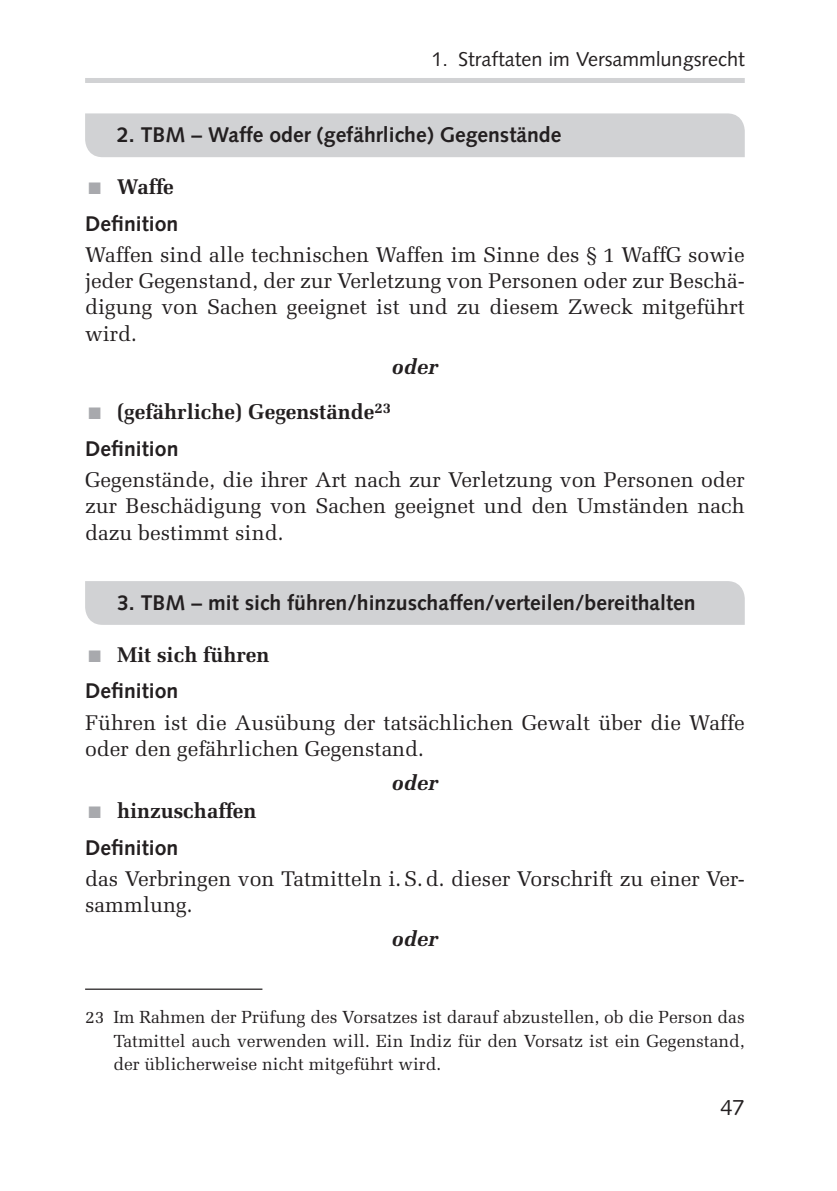
<style>
.page{position:relative;width:837px;height:1191px;background:#fff}
.page>*{position:absolute;margin:0;border:0;box-sizing:border-box;transform-origin:0 0}
.t1{font:22px "Syntax LT Pro";color:#231f20}
.t2{font:21.25px/26.2px "Melior LT Pro";color:#231f20;text-align:justify}
.t3{font:700 21.25px "Syntax LT Pro";color:#231f20}
.t4{font:700 21.25px "Melior LT Pro";color:#231f20}
.t5{font:italic 700 21.25px "Melior LT Pro";color:#231f20}
.t6{font:20px "Syntax LT Pro";color:#231f20}
.t7{font:17.5px/23.8px "Melior LT Pro";color:#231f20;text-align:justify}
.s1{color:#a8a9ad}
</style>
<div class="page">
<div style="left:85px;top:78px;width:659px;height:5px;background:#d1d2d4"></div>
<div style="left:85px;top:113px;width:659px;height:44px;background:#d1d2d4"></div>
<div style="left:85px;top:581px;width:659px;height:44px;background:#d1d2d4"></div>
<hr style="left:85px;top:988px;width:177px;height:1px;background:#231f20">
<p class="t6" style="left:431px;top:47px;width:315px">1. Straftaten im Versammlungsrecht</p>
<p class="t3" style="left:117px;top:122px;width:445px">2. TBM – Waffe oder (gefährliche) Gegenstände</p>
<p class="t4" style="left:89px;top:174px;width:87px"><span class="s1">■</span> Waffe</p>
<p class="t3" style="left:85px;top:211px;width:95px">Definition</p>
<p class="t2" style="left:85px;top:241px;width:661px">Waffen sind alle technischen Waffen im Sinne des § 1 WaffG sowie jeder Gegenstand, der zur Verletzung von Personen oder zur Beschä&shy;digung von Sachen geeignet ist und zu diesem Zweck mitgeführt wird.</p>
<p class="t5" style="left:392px;top:354px;width:48px">oder</p>
<p class="t4" style="left:89px;top:399px;width:304px"><span class="s1">■</span> (gefährliche) Gegenstände<sup>23</sup></p>
<p class="t3" style="left:85px;top:436px;width:95px">Definition</p>
<p class="t2" style="left:85px;top:466px;width:661px">Gegenstände, die ihrer Art nach zur Verletzung von Personen oder zur Beschädigung von Sachen geeignet und den Umständen nach dazu bestimmt sind.</p>
<p class="t3" style="left:117px;top:589px;width:580px">3. TBM – mit sich führen/hinzuschaffen/verteilen/bereithalten</p>
<p class="t4" style="left:89px;top:641px;width:182px"><span class="s1">■</span> Mit sich führen</p>
<p class="t3" style="left:85px;top:678px;width:95px">Definition</p>
<p class="t2" style="left:85px;top:709px;width:661px">Führen ist die Ausübung der tatsächlichen Gewalt über die Waffe oder den gefährlichen Gegenstand.</p>
<p class="t5" style="left:392px;top:769px;width:48px">oder</p>
<p class="t4" style="left:89px;top:798px;width:169px"><span class="s1">■</span> hinzuschaffen</p>
<p class="t3" style="left:85px;top:834px;width:95px">Definition</p>
<p class="t2" style="left:85px;top:865px;width:661px">das Verbringen von Tatmitteln i.S.d. dieser Vorschrift zu einer Ver&shy;sammlung.</p>
<p class="t5" style="left:392px;top:925px;width:48px">oder</p>
<p class="t7" style="left:113px;top:1005px;width:632px;text-indent:-28px">23 Im Rahmen der Prüfung des Vorsatzes ist darauf abzustellen, ob die Person das Tatmittel auch verwenden will. Ein Indiz für den Vorsatz ist ein Gegenstand, der üblicherweise nicht mitgeführt wird.</p>
<p class="t1" style="left:720px;top:1094px;width:26px">47</p>
</div>
